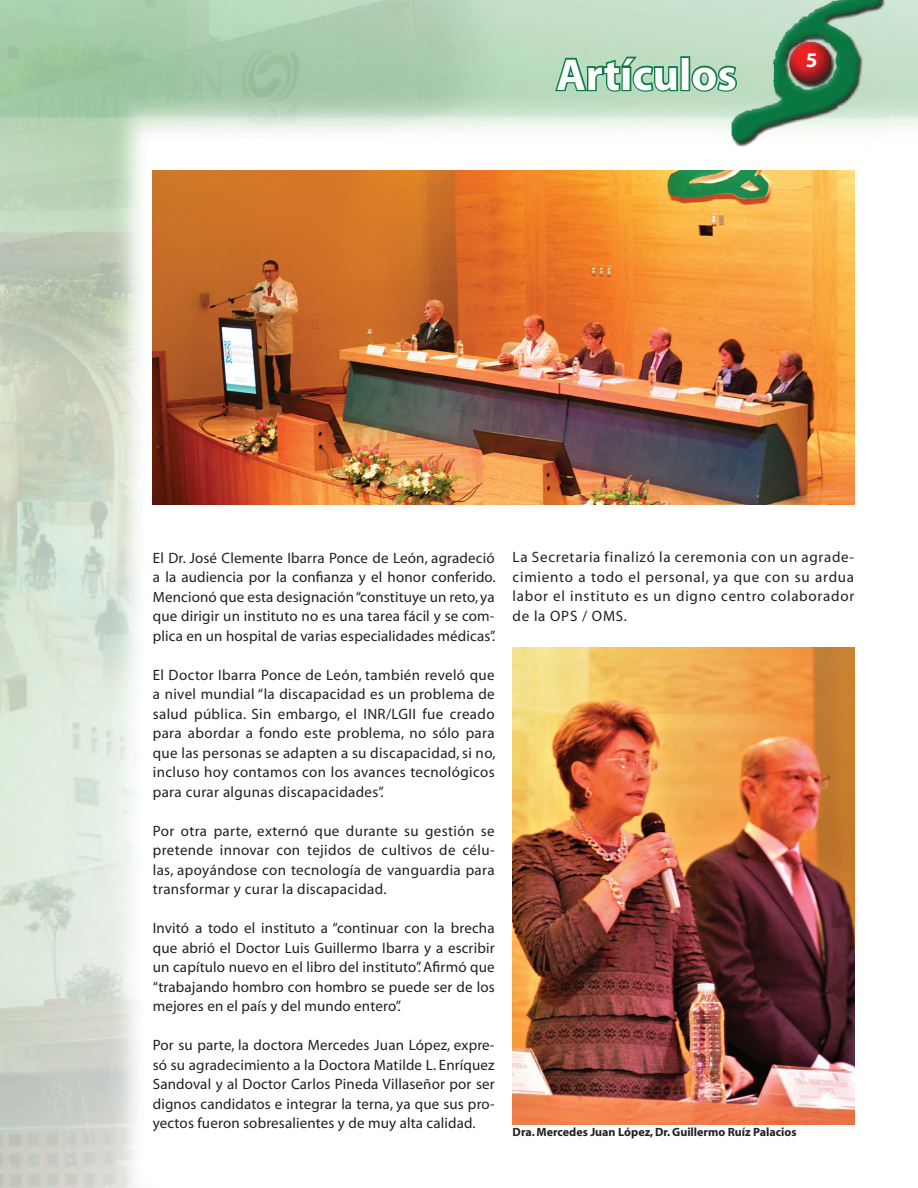
<style>
.page{position:relative;width:918px;height:1188px;background:#fff}
.page>*{position:absolute;margin:0;border:0;box-sizing:border-box;transform-origin:0 0}
.t1{font:700 45px "Myriad";color:#fff}
.t2{font:700 21px "Myriad";color:#fff}
.t3{font:15px/19.5px "Myriad";letter-spacing:.015em;color:#231f20;text-align:justify}
.t4{font:700 12px "Myriad";color:#231f20}
</style>
<div class="page">
<img style="left:0;top:0;width:918px;height:1188px">
<img style="left:716px;top:0;width:174px;height:154px">
<svg style="left:553px;top:54px;width:127px;height:40px;background:#7cb993"></svg>
<div style="left:680px;top:56px;width:10px;height:35px;border:3px solid #097b42"></div>
<svg style="left:690px;top:64px;width:49px;height:29px"></svg>
<img style="left:153px;top:171px;width:701px;height:333px">
<img style="left:513px;top:647px;width:341px;height:477px">
<h1 class="t1" style="left:556px;top:51px;width:182px">Artículos</h1>
<h2 class="t2" style="left:806px;top:49px;width:13px">5</h2>
<p class="t3" style="left:153px;top:549px;width:344px">El Dr. José Clemente Ibarra Ponce de León, agradeció a la audiencia por la confianza y el honor conferido.<br>Mencionó que esta designación “constituye un reto, ya que dirigir un instituto no es una tarea fácil y se com&shy;plica en un hospital de varias especialidades médicas”.</p>
<p class="t3" style="left:153px;top:666px;width:344px">El Doctor Ibarra Ponce de León, también reveló que a nivel mundial “la discapacidad es un problema de salud pública. Sin embargo, el INR/LGII fue creado para abordar a fondo este problema, no sólo para que las personas se adapten a su discapacidad, si no, incluso hoy contamos con los avances tecnológicos para curar algunas discapacidades”.</p>
<p class="t3" style="left:153px;top:822px;width:343px">Por otra parte, externó que durante su gestión se pretende innovar con tejidos de cultivos de célu&shy;las, apoyándose con tecnología de vanguardia para transformar y curar la discapacidad.</p>
<p class="t3" style="left:153px;top:919px;width:343px">Invitó a todo el instituto a “continuar con la brecha que abrió el Doctor Luis Guillermo Ibarra y a escribir un capítulo nuevo en el libro del instituto”. Afirmó que “trabajando hombro con hombro se puede ser de los mejores en el país y del mundo entero”.</p>
<p class="t3" style="left:153px;top:1036px;width:343px">Por su parte, la doctora Mercedes Juan López, expre&shy;só su agradecimiento a la Doctora Matilde L. Enríquez Sandoval y al Doctor Carlos Pineda Villaseñor por ser dignos candidatos e integrar la terna, ya que sus pro&shy;yectos fueron sobresalientes y de muy alta calidad.</p>
<p class="t3" style="left:513px;top:548px;width:343px">La Secretaria finalizó la ceremonia con un agrade&shy;cimiento a todo el personal, ya que con su ardua labor el instituto es un digno centro colaborador de la OPS / OMS.</p>
<p class="t4" style="left:513px;top:1126px;width:286px">Dra. Mercedes Juan López, Dr. Guillermo Ruíz Palacios</p>
</div>
